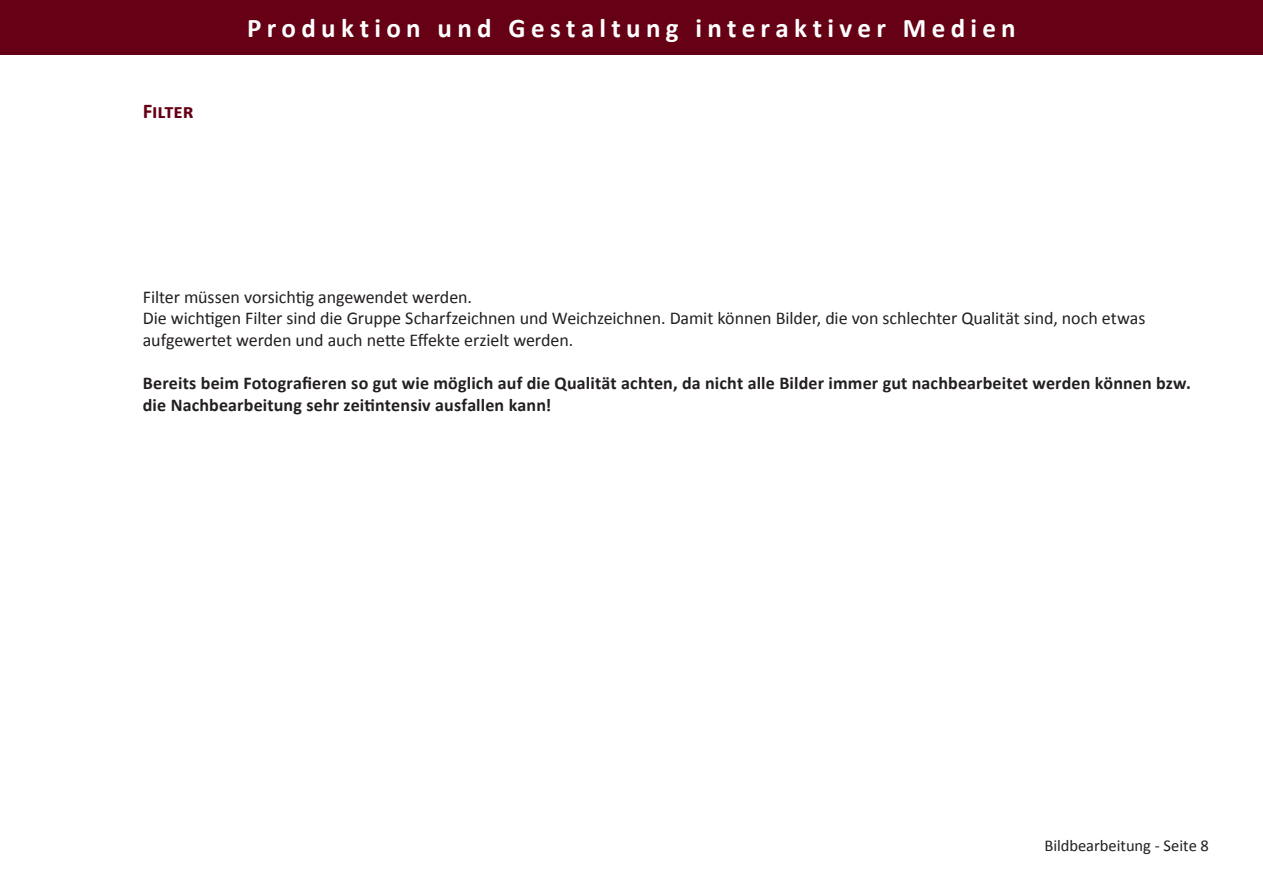
<style>
.page{position:relative;width:1263px;height:893px;background:#fff}
.page>*{position:absolute;margin:0;border:0;box-sizing:border-box;transform-origin:0 0}
.t1{font:700 27px "Calibri";letter-spacing:.195em;color:#fff}
.Themen{font:700 21px "Calibri";letter-spacing:-.01em;color:#660015}
.t2{font:18px/21.6px "Calibri";letter-spacing:-.005em;color:#231f20}
.t3{font:700 18px/21.6px "Calibri";letter-spacing:.01em;color:#231f20}
.t4{font:16.5px "Calibri";color:#231f20}
</style>
<div class="page">
<div style="left:0;top:0;width:1263px;height:54px;background:#660015"></div>
<p class="Themen" style="left:143px;top:98px;width:52px">Filter</p>
<h1 class="t1" style="left:247px;top:11px;width:770px">Produktion und Gestaltung interaktiver Medien</h1>
<p class="t2" style="left:143px;top:286px;width:331px">Filter müssen vorsichtig angewendet werden.</p>
<p class="t2" style="left:143px;top:308px;width:1004px">Die wichtigen Filter sind die Gruppe Scharfzeichnen und Weichzeichnen. Damit können Bilder, die von schlechter Qualität sind, noch etwas aufgewertet werden und auch nette Effekte erzielt werden.</p>
<p class="t3" style="left:143px;top:372px;width:1049px">Bereits beim Fotografieren so gut wie möglich auf die Qualität achten, da nicht alle Bilder immer gut nachbearbeitet werden können bzw. die Nachbearbeitung sehr zeitintensiv ausfallen kann!</p>
<p class="t4" style="left:1044px;top:835px;width:166px">Bildbearbeitung - Seite 8</p>
</div>
